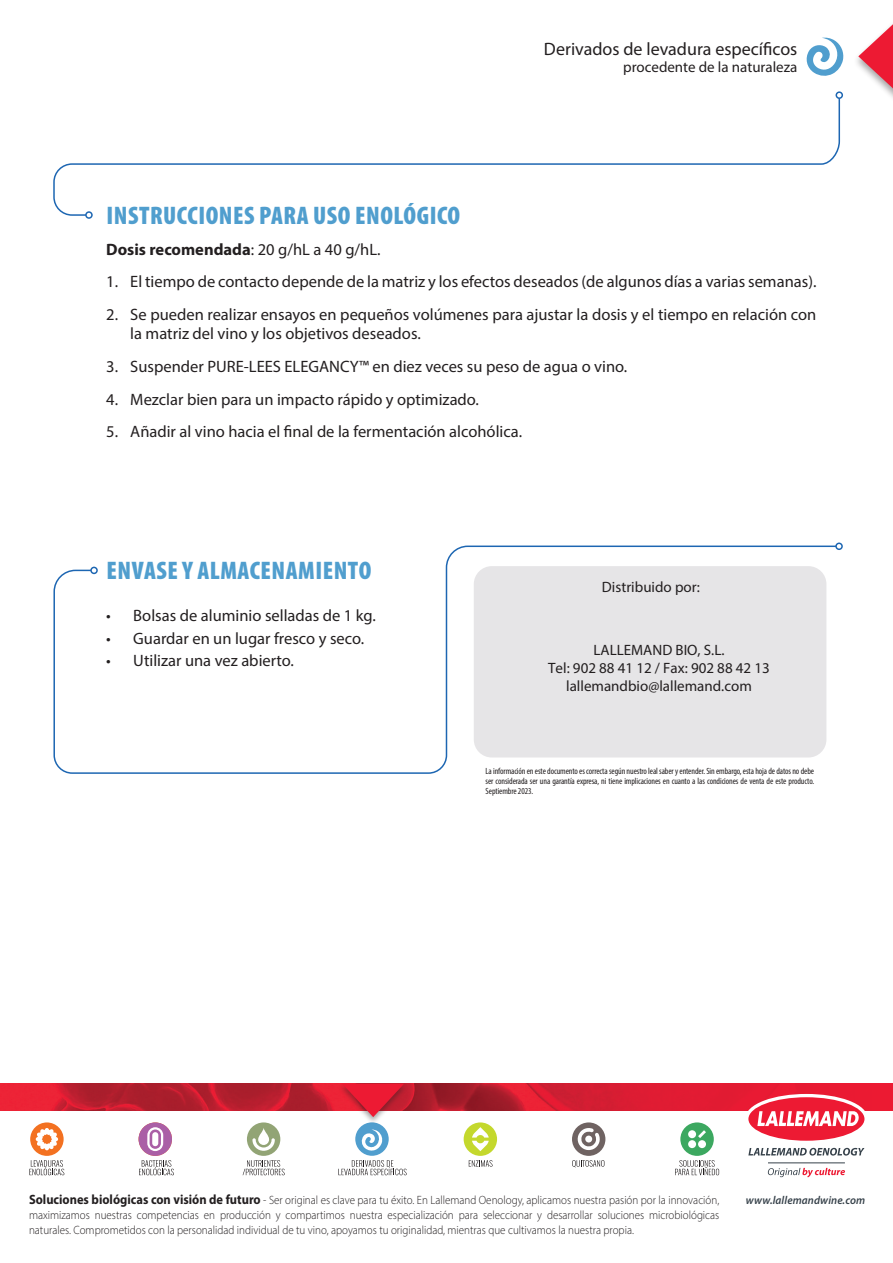
<style>
.page{position:relative;width:893px;height:1263px;background:#fff}
.page>*{position:absolute;margin:0;border:0;box-sizing:border-box;transform-origin:0 0}
.t1{font:900 condensed 25.5px "Myriad Pro";letter-spacing:.02em;color:#509ece}
.t2{font:18px "Myriad Pro";color:#231f20}
.t3{font:16.5px/19.8px "Myriad Pro";color:#231f20}
.t4{font:700 16.5px "Myriad Pro";color:#231f20}
.t5{font:15px/18px "Myriad Pro";color:#221e1f;text-align:center}
.t6{font:15px "Myriad Pro";color:#231f20}
.t7{font:300 12px/15px "Myriad Pro";color:#231f20;text-align:justify;scale:.92 1}
.t8{font:italic 600 11.55px "Myriad Pro";letter-spacing:.01em;color:#36414a;scale:.96 1}
.t9{font:condensed 9px/9.8px "Myriad Pro";letter-spacing:-.01em;color:#231f20;text-align:justify}
.s1{font-weight:400}
.s2{font-weight:700;font-size:13.5px}
</style>
<div class="page">
<svg style="left:858px;top:24px;width:35px;height:73px"></svg>
<svg style="left:806px;top:37px;width:38px;height:39px"></svg>
<img style="left:0;top:1084px;width:893px;height:27px">
<hr style="left:768px;top:1162px;width:77px;height:1px;background:#36414a">
<svg style="left:745px;top:1094px;width:123px;height:61px"></svg>
<svg style="left:768px;top:1168px;width:77px;height:9px"></svg>
<svg style="left:139px;top:1160px;width:35px;height:15px"></svg>
<div style="left:139px;top:1122px;width:33px;height:34px;background:#aa5fa6;border-radius:50%"></div>
<svg style="left:147px;top:1127px;width:16px;height:24px"></svg>
<svg style="left:469px;top:1160px;width:24px;height:7px"></svg>
<div style="left:464px;top:1122px;width:33px;height:34px;background:#c4d82d;border-radius:50%"></div>
<svg style="left:472px;top:1127px;width:17px;height:24px"></svg>
<svg style="left:243px;top:1160px;width:42px;height:15px"></svg>
<div style="left:247px;top:1122px;width:33px;height:34px;background:#92a475;border-radius:50%"></div>
<svg style="left:258px;top:1128px;width:11px;height:17px"></svg>
<svg style="left:252px;top:1138px;width:23px;height:13px"></svg>
<svg style="left:29px;top:1160px;width:35px;height:15px"></svg>
<svg style="left:30px;top:1122px;width:34px;height:34px"></svg>
<svg style="left:36px;top:1128px;width:22px;height:22px"></svg>
<svg style="left:675px;top:1160px;width:44px;height:15px"></svg>
<div style="left:680px;top:1122px;width:34px;height:34px;background:#3ca860;border-radius:50%"></div>
<div style="left:688px;top:1130px;width:8px;height:8px;background:#fff;border-radius:50%"></div>
<div style="left:688px;top:1140px;width:8px;height:8px;background:#fff;border-radius:50%"></div>
<div style="left:698px;top:1140px;width:8px;height:8px;background:#fff;border-radius:50%"></div>
<svg style="left:698px;top:1130px;width:8px;height:8px"></svg>
<svg style="left:572px;top:1160px;width:32px;height:7px"></svg>
<div style="left:572px;top:1122px;width:33px;height:34px;background:#6f6362;border-radius:50%"></div>
<svg style="left:577px;top:1128px;width:23px;height:22px"></svg>
<div style="left:355px;top:1122px;width:34px;height:34px;background:#509ece;border-radius:50%"></div>
<svg style="left:361px;top:1129px;width:22px;height:22px"></svg>
<svg style="left:338px;top:1160px;width:69px;height:15px"></svg>
<div style="left:338px;top:1082px;width:70px;height:43px;background:#231f20;opacity:.4"></div>
<svg style="left:342px;top:1084px;width:62px;height:33px;background:#e04052"></svg>
<svg style="left:53px;top:545px;width:784px;height:229px"></svg>
<div style="left:90px;top:567px;width:8px;height:7px;border:2px solid #1d66b2;border-radius:50%"></div>
<div style="left:835px;top:542px;width:8px;height:8px;border:2px solid #1d66b2;border-radius:50%"></div>
<svg style="left:53px;top:99px;width:788px;height:117px"></svg>
<div style="left:85px;top:211px;width:8px;height:8px;border:2px solid #1d66b2;border-radius:50%"></div>
<div style="left:835px;top:91px;width:8px;height:8px;border:2px solid #1d66b2;border-radius:50%"></div>
<p class="t1" style="left:107px;top:199px;width:355px">INSTRUCCIONES PARA USO ENOLÓGICO</p>
<p class="t2" style="left:544px;top:38px;width:255px">Derivados de levadura específicos</p>
<p class="t6" style="left:623px;top:57px;width:176px">procedente de la naturaleza</p>
<p class="t4" style="left:106px;top:238px;width:276px">Dosis recomendada<span class="s1">: 20 g/hL a 40 g/hL.</span></p>
<p class="t3" style="left:106px;top:271px;width:712px">1. El tiempo de contacto depende de la matriz y los efectos deseados (de algunos días a varias semanas).</p>
<p class="t3" style="left:130px;top:304px;width:688px;text-indent:-24px">2. Se pueden realizar ensayos en pequeños volúmenes para ajustar la dosis y el tiempo en relación con la matriz del vino y los objetivos deseados.</p>
<p class="t3" style="left:106px;top:356px;width:522px">3. Suspender PURE-LEES ELEGANCY™ en diez veces su peso de agua o vino.</p>
<p class="t3" style="left:106px;top:389px;width:374px">4. Mezclar bien para un impacto rápido y optimizado.</p>
<p class="t3" style="left:106px;top:421px;width:417px">5. Añadir al vino hacia el final de la fermentación alcohólica.</p>
<p class="t1" style="left:107px;top:554px;width:266px">ENVASE Y ALMACENAMIENTO</p>
<p class="t3" style="left:106px;top:606px;width:271px">• Bolsas de aluminio selladas de 1 kg.</p>
<p class="t3" style="left:106px;top:628px;width:259px">• Guardar en un lugar fresco y seco.</p>
<p class="t3" style="left:106px;top:651px;width:189px">• Utilizar una vez abierto.</p>
<p class="t6" style="left:602px;top:577px;width:99px">Distribuido por:</p>
<p class="t5" style="left:548px;top:640px;width:223px">LALLEMAND BIO, S.L.<br>Tel: 902 88 41 12 / Fax: 902 88 42 13 lallemandbio@lallemand.com</p>
<p class="t9" style="left:486px;top:766px;width:330px">La información en este documento es correcta según nuestro leal saber y entender. Sin embargo, esta hoja de datos no debe ser considerada ser una garantía expresa, ni tiene implicaciones en cuanto a las condiciones de venta de este producto.<br>Septiembre 2023.</p>
<p class="t7" style="left:29px;top:1192px;width:752px"><span class="s2">Soluciones biológicas con visión de futuro</span> - Ser original es clave para tu éxito. En Lallemand Oenology, aplicamos nuestra pasión por la innovación, maximizamos nuestras competencias en producción y compartimos nuestra especialización para seleccionar y desarrollar soluciones microbiológicas naturales. Comprometidos con la personalidad individual de tu vino, apoyamos tu originalidad, mientras que cultivamos la nuestra propia.</p>
<p class="t8" style="left:746px;top:1193px;width:126px">www.lallemandwine.com</p>
</div>
